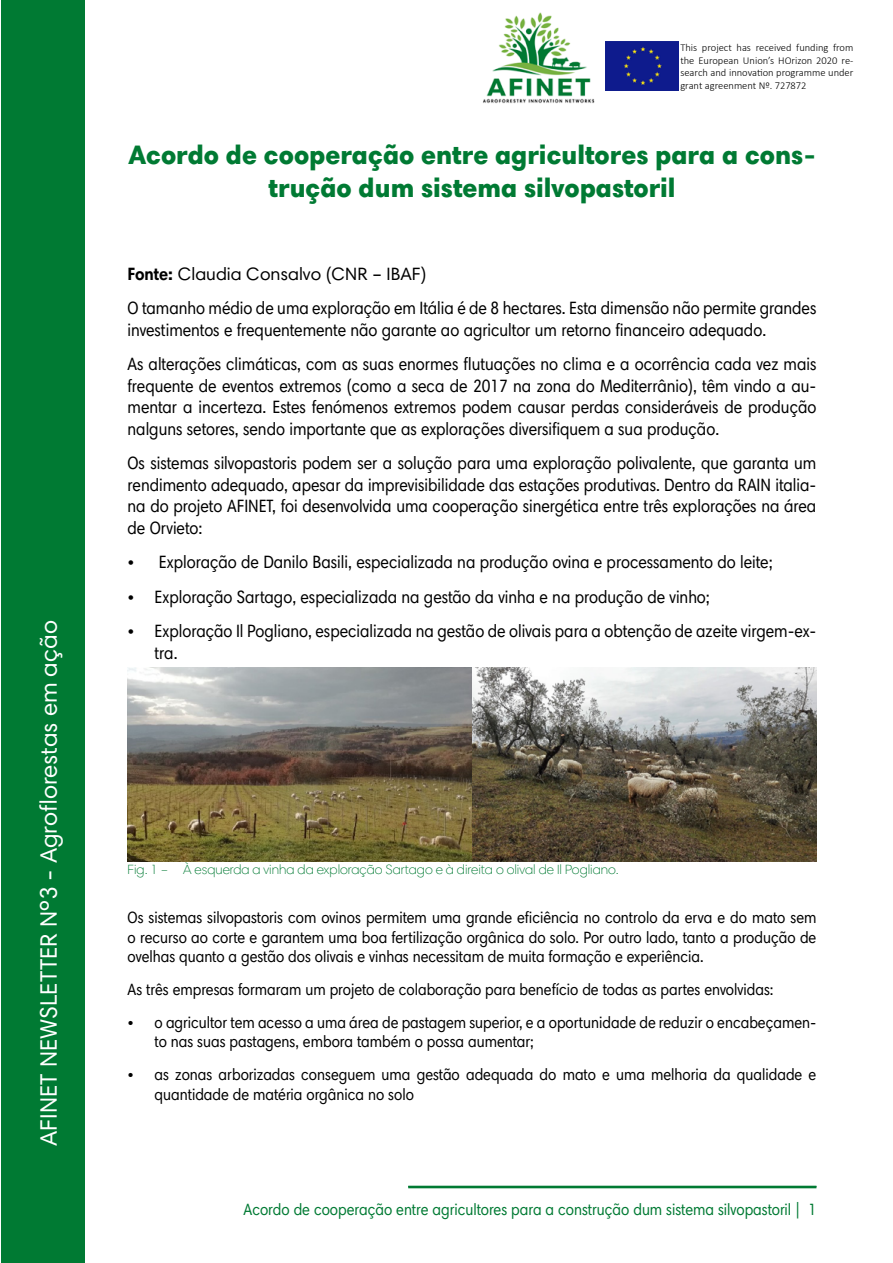
<style>
.page{position:relative;width:893px;height:1263px;background:#fff}
.page>*{position:absolute;margin:0;border:0;box-sizing:border-box;transform-origin:0 0}
.t1{font:900 27px/33px "Harmonia Sans Pro Cyr";color:#007a33;text-align:center}
.t2{font:24px "Harmonia Sans Pro Cyr";color:#fff}
.t3{font:condensed 18px/21.6px "Harmonia Sans Pro Cyr";color:#000}
.t4{font:condensed 16.5px/19.8px "Harmonia Sans Pro Cyr";color:#000}
.t5{font:condensed 16.5px "Harmonia Sans Pro Cyr";color:#007a33}
.t6{font:300 13.5px "Harmonia Sans Pro Cyr";color:#007a33}
.t7{font:300 10.5px/12.6px "Calibri";color:#000;text-align:justify}
.s1{font-weight:700}
.s2{font-stretch:normal}
</style>
<div class="page">
<div style="left:1px;top:0;width:83px;height:1263px;background:#007a33"></div>
<hr style="left:408px;top:1186px;width:408px;height:2px;background:#007a33">
<img style="left:483px;top:13px;width:112px;height:91px">
<div style="left:605px;top:42px;width:74px;height:48px;background:#0e1b8d"></div>
<img style="left:128px;top:668px;width:688px;height:194px">
<h2 class="t2" style="left:34px;top:1146px;width:527px;rotate:-90deg">AFINET NEWSLETTER Nº3 - Agroforestas em ação</h2>
<p class="t7" style="left:680px;top:41px;width:175px">This project has received funding from the European Union’s HOrizon 2020 re&shy;search and innovation programme under grant agreenment Nº. 727872</p>
<h1 class="t1" style="left:128px;top:138px;width:689px">Acordo de cooperação entre agricultores para a cons&shy;trução dum sistema silvopastoril</h1>
<p class="t3" style="left:128px;top:256px;width:690px;line-height:34.3px"><span class="s1">Fonte:</span> <span class="s2">Claudia Consalvo (CNR – IBAF)<br></span>O tamanho médio de uma exploração em Itália é de 8 hectares. Esta dimensão não permite grandes</p>
<p class="t3" style="left:128px;top:312px;width:690px;line-height:34.3px">investimentos e frequentemente não garante ao agricultor um retorno financeiro adequado.<br>As alterações climáticas, com as suas enormes flutuações no clima e a ocorrência cada vez mais</p>
<p class="t3" style="left:128px;top:375px;width:690px;text-align:justify">frequente de eventos extremos (como a seca de 2017 na zona do Mediterrânio), têm vindo a au&shy;mentar a incerteza. Estes fenómenos extremos podem causar perdas consideráveis de produção nalguns setores, sendo importante que as explorações diversifiquem a sua produção.</p>
<p class="t3" style="left:128px;top:452px;width:690px;text-align:justify">Os sistemas silvopastoris podem ser a solução para uma exploração polivalente, que garanta um rendimento adequado, apesar da imprevisibilidade das estações produtivas. Dentro da RAIN italia&shy;na do projeto AFINET, foi desenvolvida uma cooperação sinergética entre três explorações na área de Orvieto:</p>
<p class="t3" style="left:128px;top:551px;width:647px">• Exploração de Danilo Basili, especializada na produção ovina e processamento do leite;</p>
<p class="t3" style="left:128px;top:586px;width:584px">• Exploração Sartago, especializada na gestão da vinha e na produção de vinho;</p>
<p class="t3" style="left:155px;top:620px;width:663px;text-indent:-27px">• Exploração Il Pogliano, especializada na gestão de olivais para a obtenção de azeite virgem-ex&shy;tra.</p>
<p class="t6" style="left:128px;top:861px;width:493px">Fig. 1 – À esquerda a vinha da exploração Sartago e à direita o olival de Il Pogliano.</p>
<p class="t4" style="left:128px;top:907px;width:690px;text-align:justify">Os sistemas silvopastoris com ovinos permitem uma grande eficiência no controlo da erva e do mato sem o recurso ao corte e garantem uma boa fertilização orgânica do solo. Por outro lado, tanto a produção de ovelhas quanto a gestão dos olivais e vinhas necessitam de muita formação e experiência.</p>
<p class="t4" style="left:128px;top:979px;width:647px">As três empresas formaram um projeto de colaboração para benefício de todas as partes envolvidas:</p>
<p class="t4" style="left:155px;top:1012px;width:663px;text-indent:-27px">• o agricultor tem acesso a uma área de pastagem superior, e a oportunidade de reduzir o encabeçamen&shy;to nas suas pastagens, embora também o possa aumentar;</p>
<p class="t4" style="left:155px;top:1064px;width:663px;text-indent:-27px">• as zonas arborizadas conseguem uma gestão adequada do mato e uma melhoria da qualidade e quantidade de matéria orgânica no solo</p>
<p class="t5" style="left:244px;top:1199px;width:574px">Acordo de cooperação entre agricultores para a construção dum sistema silvopastoril | 1</p>
</div>
